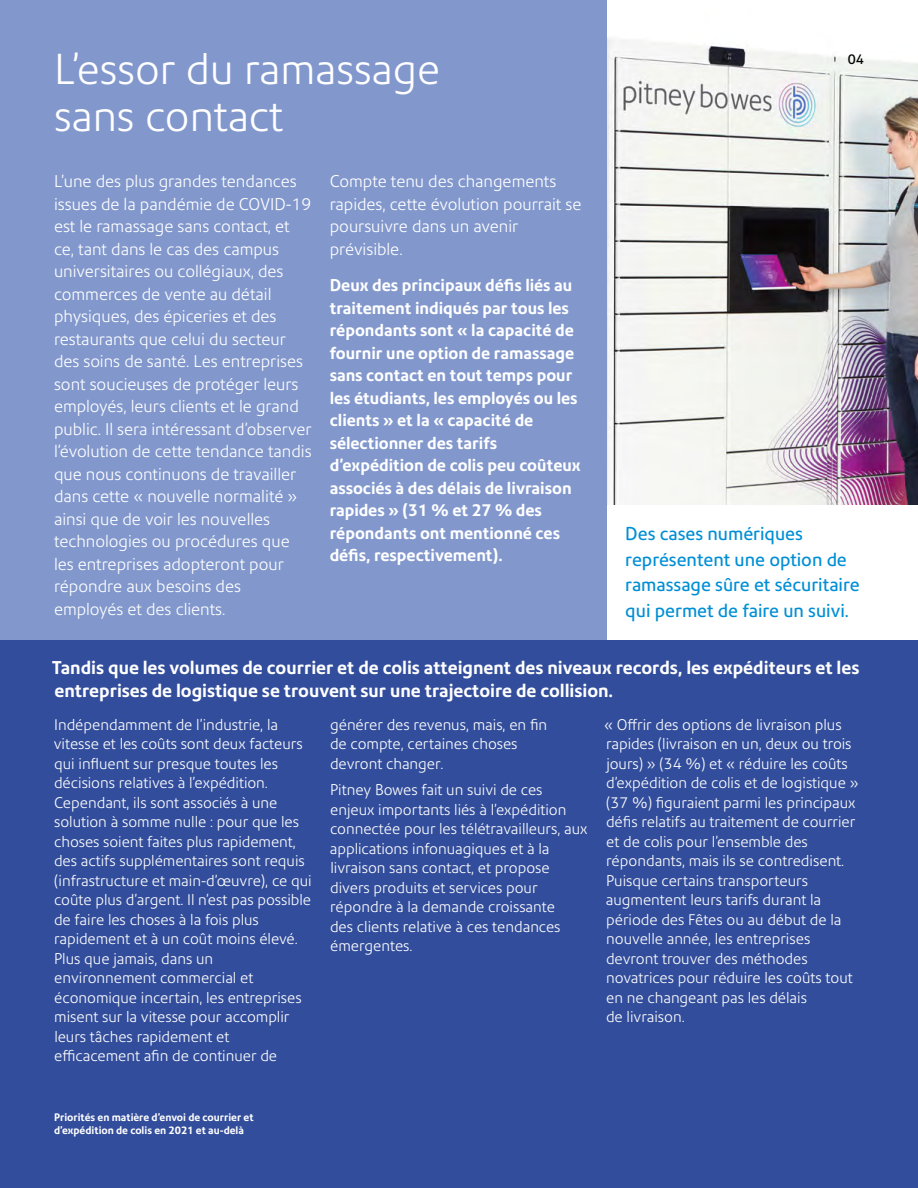
<style>
.page{position:relative;width:918px;height:1188px;background:#8298cd}
.page>*{position:absolute;margin:0;border:0;box-sizing:border-box;transform-origin:0 0}
.t1{font:300 42px/46.5px "Precision Sans";color:#fff}
.t2{font:700 18px/22.5px "Precision Sans";color:#fff}
.t3{font:18px/25.5px "Precision Sans";color:#008fd5}
.t4{font:300 16.5px/22.5px "Precision Sans";color:#fff}
.t5{font:700 16.5px/22.5px "Precision Sans";color:#fff}
.t6{font:300 15px/19.5px "Precision Sans";color:#fff}
.t7{font:13.5px "Precision Sans";color:#000}
.t8{font:700 10.5px/13.5px "Precision Sans";color:#fff}
</style>
<div class="page">
<div style="left:0;top:640px;width:918px;height:548px;background:#324d9b"></div>
<img style="left:607px;top:0;width:311px;height:621px">
<div style="left:608px;top:505px;width:310px;height:135px;background:#fff"></div>
<h1 class="t1" style="left:54px;top:46px;width:388px">L’essor du ramassage sans contact</h1>
<p class="t4" style="left:54px;top:170px;width:259px">L’une des plus grandes tendances issues de la pandémie de COVID-19 est le ramassage sans contact, et ce, tant dans le cas des campus universitaires ou collégiaux, des commerces de vente au détail physiques, des épiceries et des restaurants que celui du secteur des soins de santé. Les entreprises sont soucieuses de protéger leurs employés, leurs clients et le grand public. Il sera intéressant d’observer l’évolution de cette tendance tandis que nous continuons de travailler dans cette « nouvelle normalité » ainsi que de voir les nouvelles technologies ou procédures que les entreprises adopteront pour répondre aux besoins des employés et des clients.</p>
<p class="t4" style="left:330px;top:170px;width:253px">Compte tenu des changements rapides, cette évolution pourrait se poursuivre dans un avenir prévisible.</p>
<p class="t5" style="left:330px;top:274px;width:253px">Deux des principaux défis liés au traitement indiqués par tous les répondants sont « la capacité de fournir une option de ramassage sans contact en tout temps pour les étudiants, les employés ou les clients » et la « capacité de sélectionner des tarifs d’expédition de colis peu coûteux associés à des délais de livraison rapides » (31 % et 27 % des répondants ont mentionné ces défis, respectivement).</p>
<p class="t7" style="left:848px;top:51px;width:18px">04</p>
<p class="t3" style="left:625px;top:521px;width:236px">Des cases numériques représentent une option de ramassage sûre et sécuritaire qui permet de faire un suivi.</p>
<p class="t2" style="left:52px;top:657px;width:809px">Tandis que les volumes de courrier et de colis atteignent des niveaux records, les expéditeurs et les entreprises de logistique se trouvent sur une trajectoire de collision.</p>
<p class="t6" style="left:54px;top:715px;width:259px">Indépendamment de l’industrie, la vitesse et les coûts sont deux facteurs qui influent sur presque toutes les décisions relatives à l’expédition.<br>Cependant, ils sont associés à une solution à somme nulle : pour que les choses soient faites plus rapidement, des actifs supplémentaires sont requis (infrastructure et main-d’œuvre), ce qui coûte plus d’argent. Il n’est pas possible de faire les choses à la fois plus rapidement et à un coût moins élevé.<br>Plus que jamais, dans un environnement commercial et économique incertain, les entreprises misent sur la vitesse pour accomplir leurs tâches rapidement et efficacement afin de continuer de</p>
<p class="t6" style="left:330px;top:715px;width:219px">générer des revenus, mais, en fin de compte, certaines choses devront changer.</p>
<p class="t6" style="left:604px;top:715px;width:256px">« Offrir des options de livraison plus rapides (livraison en un, deux ou trois jours) » (34 %) et « réduire les coûts d’expédition de colis et de logistique » (37 %) figuraient parmi les principaux défis relatifs au traitement de courrier et de colis pour l’ensemble des répondants, mais ils se contredisent.<br>Puisque certains transporteurs augmentent leurs tarifs durant la période des Fêtes ou au début de la nouvelle année, les entreprises devront trouver des méthodes novatrices pour réduire les coûts tout en ne changeant pas les délais<br>de livraison.</p>
<p class="t6" style="left:330px;top:780px;width:259px">Pitney Bowes fait un suivi de ces enjeux importants liés à l’expédition connectée pour les télétravailleurs, aux applications infonuagiques et à la livraison sans contact, et propose divers produits et services pour répondre à la demande croissante<br>des clients relative à ces tendances émergentes.</p>
<p class="t8" style="left:54px;top:1110px;width:201px">Priorités en matière d’envoi de courrier et d’expédition de colis en 2021 et au-delà</p>
</div>
